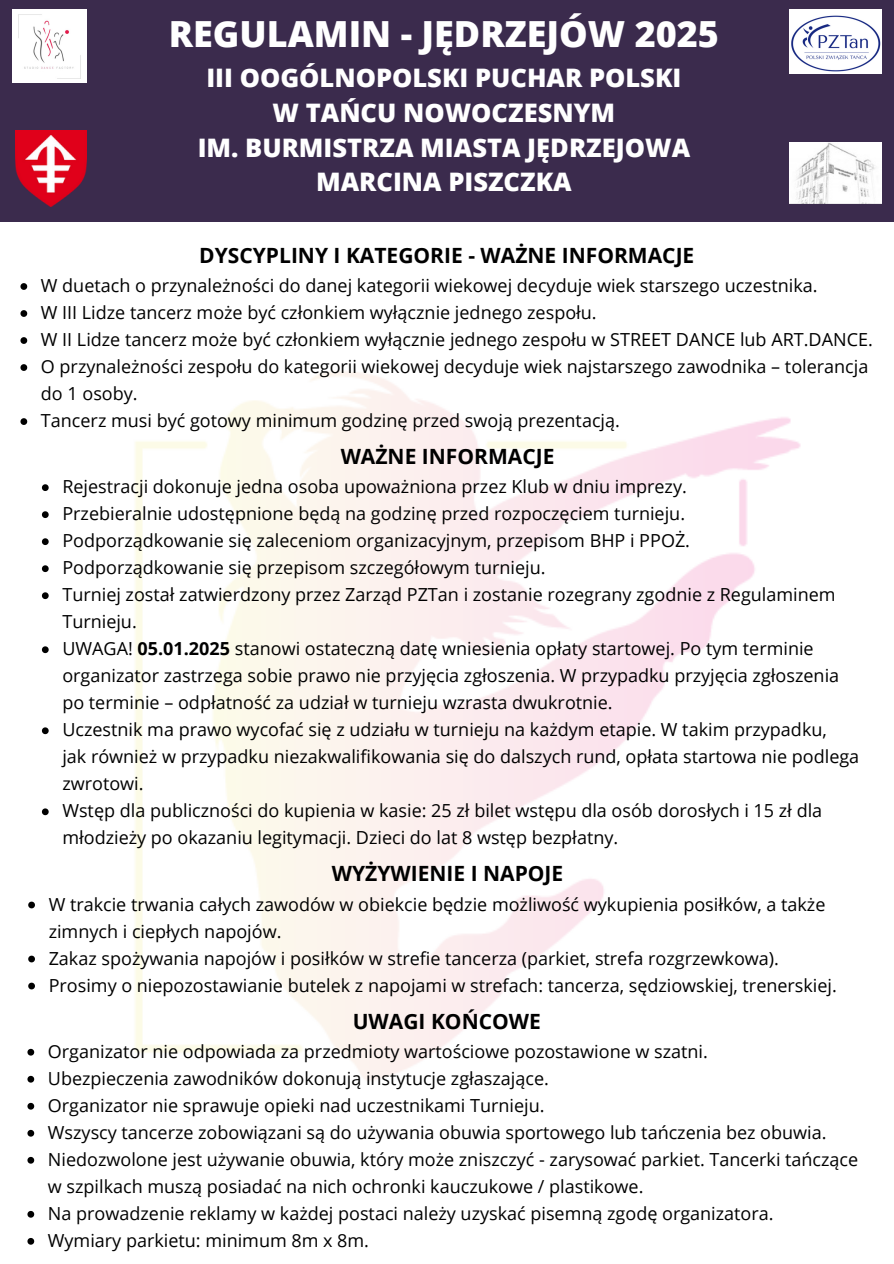
<style>
.page{position:relative;width:894px;height:1264px;background:#fff}
.page>*{position:absolute;margin:0;border:0;box-sizing:border-box;transform-origin:0 0}
.t1{font:800 36px "Open Sans";color:#fff}
.t2{font:800 25.5px/34.8px "Open Sans";color:#fff;text-align:center}
.t3{font:700 21px "Open Sans";color:#000}
.t4{font:18px/27px "Open Sans";color:#000}
.s1{font-weight:700}
</style>
<div class="page">
<img style="left:27px;top:312px;width:774px;height:825px">
<svg style="left:42px;top:484px;width:7px;height:7px"></svg>
<svg style="left:42px;top:511px;width:7px;height:7px"></svg>
<svg style="left:42px;top:538px;width:7px;height:7px"></svg>
<svg style="left:42px;top:565px;width:7px;height:7px"></svg>
<svg style="left:42px;top:592px;width:7px;height:7px"></svg>
<svg style="left:42px;top:646px;width:7px;height:7px"></svg>
<svg style="left:42px;top:727px;width:7px;height:7px"></svg>
<svg style="left:42px;top:808px;width:7px;height:7px"></svg>
<svg style="left:27px;top:1048px;width:7px;height:7px"></svg>
<svg style="left:27px;top:1075px;width:7px;height:7px"></svg>
<svg style="left:27px;top:1102px;width:7px;height:7px"></svg>
<svg style="left:27px;top:1129px;width:7px;height:7px"></svg>
<svg style="left:27px;top:1156px;width:7px;height:7px"></svg>
<svg style="left:27px;top:1210px;width:7px;height:7px"></svg>
<svg style="left:27px;top:1238px;width:7px;height:6px"></svg>
<svg style="left:28px;top:901px;width:7px;height:7px"></svg>
<svg style="left:28px;top:955px;width:7px;height:7px"></svg>
<svg style="left:28px;top:982px;width:7px;height:7px"></svg>
<svg style="left:20px;top:283px;width:7px;height:7px"></svg>
<svg style="left:20px;top:310px;width:7px;height:7px"></svg>
<svg style="left:20px;top:337px;width:7px;height:7px"></svg>
<svg style="left:20px;top:364px;width:7px;height:7px"></svg>
<svg style="left:20px;top:418px;width:7px;height:7px"></svg>
<div style="left:0;top:0;width:893px;height:222px;background:#3b2b4d"></div>
<img style="left:789px;top:9px;width:91px;height:64px">
<img style="left:13px;top:9px;width:73px;height:73px">
<img style="left:16px;top:130px;width:71px;height:77px">
<img style="left:789px;top:143px;width:91px;height:61px">
<h1 class="t1" style="left:169px;top:9px;width:551px">REGULAMIN - JĘDRZEJÓW 2025</h1>
<h2 class="t2" style="left:198px;top:59px;width:494px">III OOGÓLNOPOLSKI PUCHAR POLSKI<br>W TAŃCU NOWOCZESNYM<br>IM. BURMISTRZA MIASTA JĘDRZEJOWA<br>MARCINA PISZCZKA</h2>
<h2 class="t3" style="left:199px;top:240px;width:496px">DYSCYPLINY I KATEGORIE - WAŻNE INFORMACJE</h2>
<p class="t4" style="left:41px;top:272px;width:777px">W duetach o przynależności do danej kategorii wiekowej decyduje wiek starszego uczestnika.</p>
<p class="t4" style="left:41px;top:299px;width:557px">W III Lidze tancerz może być członkiem wyłącznie jednego zespołu.</p>
<p class="t4" style="left:41px;top:326px;width:833px">W II Lidze tancerz może być członkiem wyłącznie jednego zespołu w STREET DANCE lub ART.DANCE.</p>
<h2 class="t4" style="left:41px;top:353px;width:828px">O przynależności zespołu do kategorii wiekowej decyduje wiek najstarszego zawodnika – tolerancja do 1 osoby.</h2>
<p class="t4" style="left:41px;top:407px;width:580px">Tancerz musi być gotowy minimum godzinę przed swoją prezentacją.</p>
<h1 class="t3" style="left:340px;top:441px;width:215px">WAŻNE INFORMACJE</h1>
<p class="t4" style="left:62px;top:473px;width:625px">Rejestracji dokonuje jedna osoba upoważniona przez Klub w dniu imprezy.</p>
<p class="t4" style="left:62px;top:500px;width:624px">Przebieralnie udostępnione będą na godzinę przed rozpoczęciem turnieju.</p>
<p class="t4" style="left:62px;top:527px;width:629px">Podporządkowanie się zaleceniom organizacyjnym, przepisom BHP i PPOŻ.</p>
<p class="t4" style="left:62px;top:554px;width:484px">Podporządkowanie się przepisom szczegółowym turnieju.</p>
<h2 class="t4" style="left:62px;top:581px;width:774px">Turniej został zatwierdzony przez Zarząd PZTan i zostanie rozegrany zgodnie z Regulaminem<br>Turnieju.</h2>
<p class="t4" style="left:62px;top:635px;width:778px">UWAGA! <span class="s1">05.01.2025</span> stanowi ostateczną datę wniesienia opłaty startowej. Po tym terminie organizator zastrzega sobie prawo nie przyjęcia zgłoszenia. W przypadku przyjęcia zgłoszenia po terminie – odpłatność za udział w turnieju wzrasta dwukrotnie.</p>
<p class="t4" style="left:62px;top:716px;width:798px">Uczestnik ma prawo wycofać się z udziału w turnieju na każdym etapie. W takim przypadku,<br>jak również w przypadku niezakwalifikowania się do dalszych rund, opłata startowa nie podlega zwrotowi.</p>
<p class="t4" style="left:62px;top:797px;width:761px">Wstęp dla publiczności do kupienia w kasie: 25 zł bilet wstępu dla osób dorosłych i 15 zł dla młodzieży po okazaniu legitymacji. Dzieci do lat 8 wstęp bezpłatny.</p>
<p class="t3" style="left:332px;top:859px;width:233px">WYŻYWIENIE I NAPOJE</p>
<p class="t4" style="left:49px;top:890px;width:778px">W trakcie trwania całych zawodów w obiekcie będzie możliwość wykupienia posiłków, a także zimnych i ciepłych napojów.</p>
<p class="t4" style="left:49px;top:944px;width:731px">Zakaz spożywania napojów i posiłków w strefie tancerza (parkiet, strefa rozgrzewkowa).</p>
<p class="t4" style="left:49px;top:971px;width:789px">Prosimy o niepozostawianie butelek z napojami w strefach: tancerza, sędziowskiej, trenerskiej.</p>
<p class="t3" style="left:352px;top:1006px;width:190px">UWAGI KOŃCOWE</p>
<p class="t4" style="left:48px;top:1037px;width:661px">Organizator nie odpowiada za przedmioty wartościowe pozostawione w szatni.</p>
<p class="t4" style="left:48px;top:1064px;width:502px">Ubezpieczenia zawodników dokonują instytucje zgłaszające.</p>
<h2 class="t4" style="left:48px;top:1091px;width:498px">Organizator nie sprawuje opieki nad uczestnikami Turnieju.</h2>
<p class="t4" style="left:48px;top:1118px;width:780px">Wszyscy tancerze zobowiązani są do używania obuwia sportowego lub tańczenia bez obuwia.</p>
<p class="t4" style="left:48px;top:1145px;width:811px">Niedozwolone jest używanie obuwia, który może zniszczyć - zarysować parkiet. Tancerki tańczące w szpilkach muszą posiadać na nich ochronki kauczukowe / plastikowe.</p>
<p class="t4" style="left:48px;top:1199px;width:727px">Na prowadzenie reklamy w każdej postaci należy uzyskać pisemną zgodę organizatora.</p>
<p class="t4" style="left:48px;top:1226px;width:322px">Wymiary parkietu: minimum 8m x 8m.</p>
</div>
